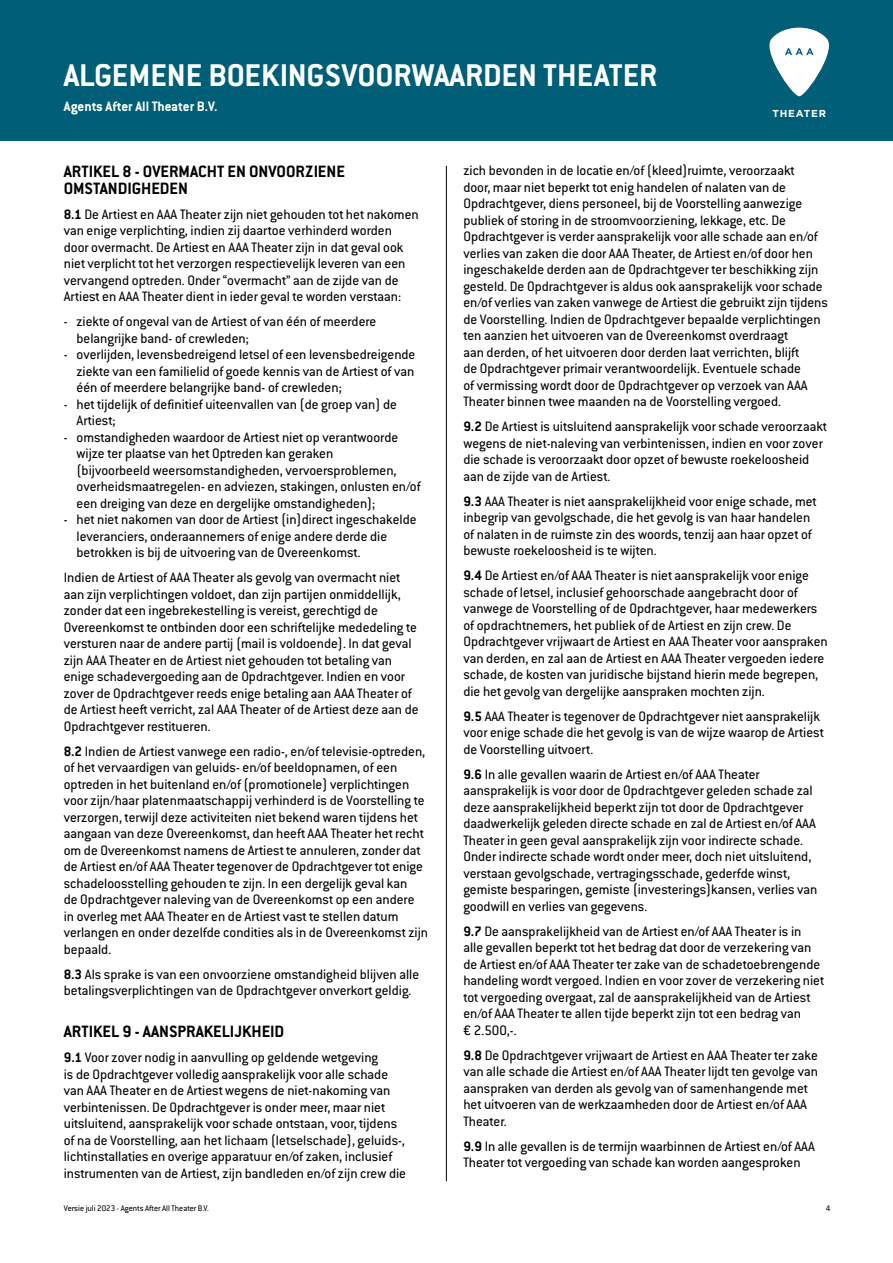
<style>
.page{position:relative;width:893px;height:1263px;background:#fff}
.page>*{position:absolute;margin:0;border:0;box-sizing:border-box;transform-origin:0 0}
.t1{font:700 34.5px "Conduit ITC";color:#fff}
.t2{font:700 18px/16.5px "Conduit ITC";color:#000}
.t3{font:15px/16.5px "Conduit ITC";color:#000}
.t4{font:700 15px "Conduit ITC";color:#fff}
.t5{font:700 10.05px "Gotham";letter-spacing:.08em;color:#fff}
.t6{font:9px "Conduit ITC";color:#000}
.s1{font-weight:700}
</style>
<div class="page">
<div style="left:0;top:0;width:893px;height:141px;background:#005e77"></div>
<svg style="left:769px;top:28px;width:60px;height:68px"></svg>
<hr style="left:446px;top:166px;width:1px;height:1015px;background:#000">
<h1 class="t1" style="left:64px;top:54px;width:595px">ALGEMENE BOEKINGSVOORWAARDEN THEATER</h1>
<p class="t4" style="left:64px;top:97px;width:155px">Agents After All Theater B.V.</p>
<p class="t5" style="left:772px;top:107px;width:55px">THEATER</p>
<p class="t2" style="left:64px;top:163px;width:283px">ARTIKEL 8 - OVERMACHT EN ONVOORZIENE<br>OMSTANDIGHEDEN</p>
<p class="t3" style="left:64px;top:205px;width:356px"><span class="s1">8.1</span> De Artiest en AAA Theater zijn niet gehouden tot het nakomen van enige verplichting, indien zij daartoe verhinderd worden door overmacht. De Artiest en AAA Theater zijn in dat geval ook niet verplicht tot het verzorgen respectievelijk leveren van een vervangend optreden. Onder “overmacht” aan de zijde van de Artiest en AAA Theater dient in ieder geval te worden verstaan:</p>
<p class="t3" style="left:77px;top:313px;width:301px;text-indent:-13px">- ziekte of ongeval van de Artiest of van één of meerdere belangrijke band- of crewleden;</p>
<p class="t3" style="left:77px;top:346px;width:340px;text-align:justify;text-indent:-13px">- overlijden, levensbedreigend letsel of een levensbedreigende ziekte van een familielid of goede kennis van de Artiest of van één of meerdere belangrijke band- of crewleden;</p>
<p class="t3" style="left:77px;top:395px;width:322px;text-indent:-13px">- het tijdelijk of definitief uiteenvallen van (de groep van) de<br>Artiest;</p>
<p class="t3" style="left:77px;top:428px;width:346px;text-indent:-13px">- omstandigheden waardoor de Artiest niet op verantwoorde wijze ter plaatse van het Optreden kan geraken<br>(bijvoorbeeld weersomstandigheden, vervoersproblemen, overheidsmaatregelen- en adviezen, stakingen, onlusten en/of een dreiging van deze en dergelijke omstandigheden);</p>
<p class="t3" style="left:77px;top:511px;width:342px;text-indent:-13px">- het niet nakomen van door de Artiest (in)direct ingeschakelde leveranciers, onderaannemers of enige andere derde die betrokken is bij de uitvoering van de Overeenkomst.</p>
<p class="t3" style="left:64px;top:569px;width:356px">Indien de Artiest of AAA Theater als gevolg van overmacht niet aan zijn verplichtingen voldoet, dan zijn partijen onmiddellijk, zonder dat een ingebrekestelling is vereist, gerechtigd de Overeenkomst te ontbinden door een schriftelijke mededeling te versturen naar de andere partij (mail is voldoende). In dat geval zijn AAA Theater en de Artiest niet gehouden tot betaling van enige schadevergoeding aan de Opdrachtgever. Indien en voor zover de Opdrachtgever reeds enige betaling aan AAA Theater of de Artiest heeft verricht, zal AAA Theater of de Artiest deze aan de Opdrachtgever restitueren.</p>
<p class="t3" style="left:64px;top:742px;width:366px"><span class="s1">8.2</span> Indien de Artiest vanwege een radio-, en/of televisie-optreden, of het vervaardigen van geluids- en/of beeldopnamen, of een optreden in het buitenland en/of (promotionele) verplichtingen voor zijn/haar platenmaatschappij verhinderd is de Voorstelling te verzorgen, terwijl deze activiteiten niet bekend waren tijdens het aangaan van deze Overeenkomst, dan heeft AAA Theater het recht om de Overeenkomst namens de Artiest te annuleren, zonder dat de Artiest en/of AAA Theater tegenover de Opdrachtgever tot enige schadeloosstelling gehouden te zijn. In een dergelijk geval kan<br>de Opdrachtgever naleving van de Overeenkomst op een andere in overleg met AAA Theater en de Artiest vast te stellen datum verlangen en onder dezelfde condities als in de Overeenkomst zijn bepaald.</p>
<p class="t3" style="left:64px;top:965px;width:357px"><span class="s1">8.3</span> Als sprake is van een onvoorziene omstandigheid blijven alle betalingsverplichtingen van de Opdrachtgever onverkort geldig.</p>
<p class="t2" style="left:64px;top:1023px;width:222px">ARTIKEL 9 - AANSPRAKELIJKHEID</p>
<p class="t3" style="left:64px;top:1049px;width:344px"><span class="s1">9.1</span> Voor zover nodig in aanvulling op geldende wetgeving<br>is de Opdrachtgever volledig aansprakelijk voor alle schade van AAA Theater en de Artiest wegens de niet-nakoming van verbintenissen. De Opdrachtgever is onder meer, maar niet uitsluitend, aansprakelijk voor schade ontstaan, voor, tijdens of na de Voorstelling, aan het lichaam (letselschade), geluids-, lichtinstallaties en overige apparatuur en/of zaken, inclusief instrumenten van de Artiest, zijn bandleden en/of zijn crew die</p>
<p class="t3" style="left:463px;top:162px;width:366px">zich bevonden in de locatie en/of (kleed)ruimte, veroorzaakt<br>door, maar niet beperkt tot enig handelen of nalaten van de Opdrachtgever, diens personeel, bij de Voorstelling aanwezige publiek of storing in de stroomvoorziening, lekkage, etc. De Opdrachtgever is verder aansprakelijk voor alle schade aan en/of verlies van zaken die door AAA Theater, de Artiest en/of door hen ingeschakelde derden aan de Opdrachtgever ter beschikking zijn gesteld. De Opdrachtgever is aldus ook aansprakelijk voor schade en/of verlies van zaken vanwege de Artiest die gebruikt zijn tijdens de Voorstelling. Indien de Opdrachtgever bepaalde verplichtingen ten aanzien het uitvoeren van de Overeenkomst overdraagt<br>aan derden, of het uitvoeren door derden laat verrichten, blijft<br>de Opdrachtgever primair verantwoordelijk. Eventuele schade<br>of vermissing wordt door de Opdrachtgever op verzoek van AAA Theater binnen twee maanden na de Voorstelling vergoed.</p>
<p class="t3" style="left:463px;top:418px;width:365px"><span class="s1">9.2</span> De Artiest is uitsluitend aansprakelijk voor schade veroorzaakt wegens de niet-naleving van verbintenissen, indien en voor zover die schade is veroorzaakt door opzet of bewuste roekeloosheid aan de zijde van de Artiest.</p>
<p class="t3" style="left:463px;top:492px;width:355px"><span class="s1">9.3</span> AAA Theater is niet aansprakelijkheid voor enige schade, met inbegrip van gevolgschade, die het gevolg is van haar handelen of nalaten in de ruimste zin des woords, tenzij aan haar opzet of bewuste roekeloosheid is te wijten.</p>
<p class="t3" style="left:463px;top:567px;width:366px"><span class="s1">9.4</span> De Artiest en/of AAA Theater is niet aansprakelijk voor enige schade of letsel, inclusief gehoorschade aangebracht door of vanwege de Voorstelling of de Opdrachtgever, haar medewerkers of opdrachtnemers, het publiek of de Artiest en zijn crew. De Opdrachtgever vrijwaart de Artiest en AAA Theater voor aanspraken van derden, en zal aan de Artiest en AAA Theater vergoeden iedere schade, de kosten van juridische bijstand hierin mede begrepen, die het gevolg van dergelijke aanspraken mochten zijn.</p>
<p class="t3" style="left:463px;top:707px;width:362px"><span class="s1">9.5</span> AAA Theater is tegenover de Opdrachtgever niet aansprakelijk voor enige schade die het gevolg is van de wijze waarop de Artiest de Voorstelling uitvoert.</p>
<p class="t3" style="left:463px;top:765px;width:356px"><span class="s1">9.6</span> In alle gevallen waarin de Artiest en/of AAA Theater aansprakelijk is voor door de Opdrachtgever geleden schade zal deze aansprakelijkheid beperkt zijn tot door de Opdrachtgever daadwerkelijk geleden directe schade en zal de Artiest en/of AAA Theater in geen geval aansprakelijk zijn voor indirecte schade.<br>Onder indirecte schade wordt onder meer, doch niet uitsluitend, verstaan gevolgschade, vertragingsschade, gederfde winst, gemiste besparingen, gemiste (investerings)kansen, verlies van goodwill en verlies van gegevens.</p>
<p class="t3" style="left:463px;top:922px;width:362px"><span class="s1">9.7</span> De aansprakelijkheid van de Artiest en/of AAA Theater is in alle gevallen beperkt tot het bedrag dat door de verzekering van de Artiest en/of AAA Theater ter zake van de schadetoebrengende handeling wordt vergoed. Indien en voor zover de verzekering niet tot vergoeding overgaat, zal de aansprakelijkheid van de Artiest en/of AAA Theater te allen tijde beperkt zijn tot een bedrag van<br>€ 2.500,-.</p>
<p class="t3" style="left:463px;top:1046px;width:356px"><span class="s1">9.8</span> De Opdrachtgever vrijwaart de Artiest en AAA Theater ter zake van alle schade die Artiest en/of AAA Theater lijdt ten gevolge van aanspraken van derden als gevolg van of samenhangende met het uitvoeren van de werkzaamheden door de Artiest en/of AAA Theater.</p>
<p class="t3" style="left:463px;top:1137px;width:353px"><span class="s1">9.9</span> In alle gevallen is de termijn waarbinnen de Artiest en/of AAA<br>Theater tot vergoeding van schade kan worden aangesproken</p>
<p class="t6" style="left:64px;top:1203px;width:146px">Versie juli 2023 - Agents After All Theater B.V.</p>
<p class="t6" style="left:826px;top:1203px;width:6px">4</p>
</div>
